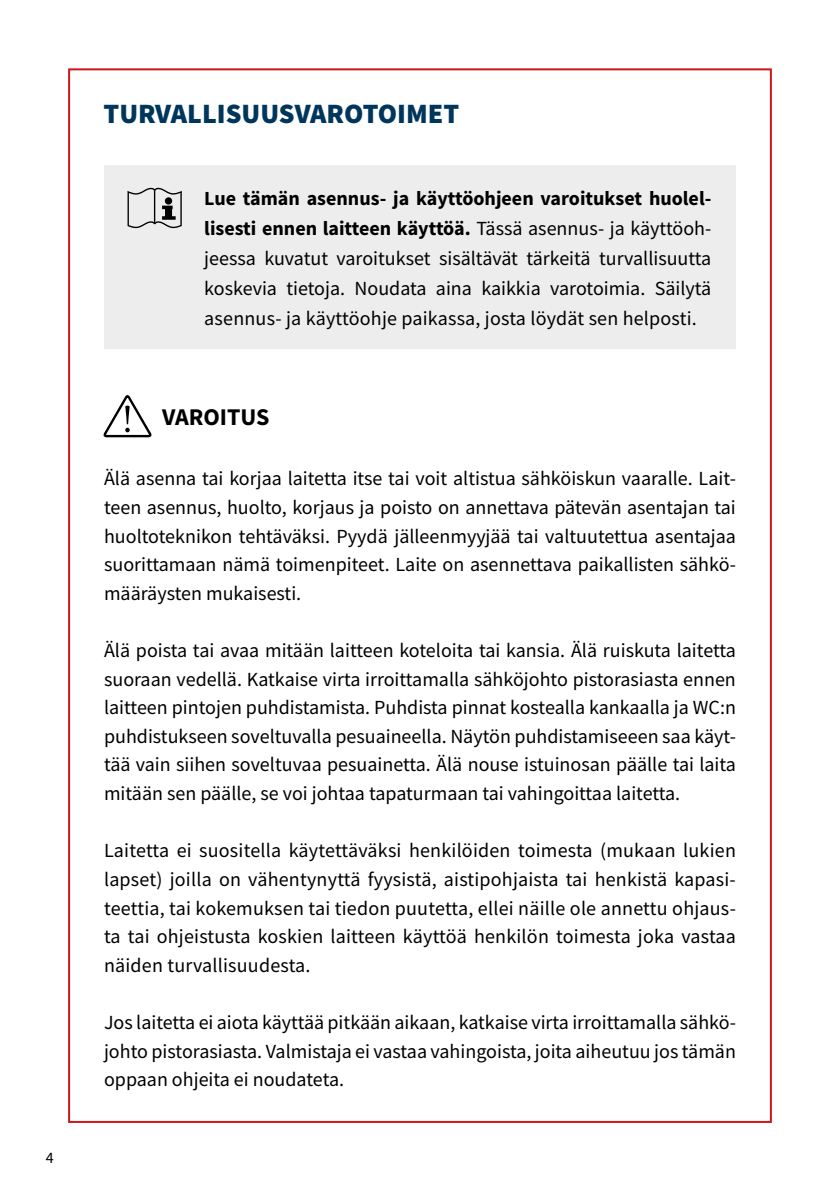
<style>
.page{position:relative;width:840px;height:1191px;background:#fff}
.page>*{position:absolute;margin:0;border:0;box-sizing:border-box;transform-origin:0 0}
.t1{font:900 28px "Source Sans Pro";color:#00365c}
.t2{font:700 24px "Source Sans Pro";color:#000}
.t3{font:20px/28.6px "Source Sans Pro";color:#000;text-align:justify}
.t4{font:16px "Source Sans Pro";color:#000}
.s1{font-weight:700}
</style>
<div class="page">
<div style="left:104px;top:165px;width:631px;height:184px;background:#ededed"></div>
<svg style="left:103px;top:395px;width:48px;height:43px"></svg>
<svg style="left:127px;top:187px;width:55px;height:42px"></svg>
<div style="left:165px;top:197px;width:7px;height:8px;background:#000;border-radius:50%"></div>
<p class="t4" style="left:46px;top:1147px;width:9px">4</p>
<h1 class="t1" style="left:103px;top:94px;width:357px">TURVALLISUUSVAROTOIMET</h1>
<p class="t3" style="left:204px;top:183px;width:508px;line-height:30px"><span class="s1">Lue tämän asennus- ja käyttöohjeen varoitukset huolel&shy;lisesti ennen laitteen käyttöä.</span> Tässä asennus- ja käyttöoh&shy;jeessa kuvatut varoitukset sisältävät tärkeitä turvallisuutta koskevia tietoja. Noudata aina kaikkia varotoimia. Säilytä asennus- ja käyttöohje paikassa, josta löydät sen helposti.</p>
<p class="t2" style="left:162px;top:401px;width:109px">VAROITUS</p>
<p class="t3" style="left:104px;top:464px;width:633px">Älä asenna tai korjaa laitetta itse tai voit altistua sähköiskun vaaralle. Lait&shy;teen asennus, huolto, korjaus ja poisto on annettava pätevän asentajan tai huoltoteknikon tehtäväksi. Pyydä jälleenmyyjää tai valtuutettua asentajaa suorittamaan nämä toimenpiteet. Laite on asennettava paikallisten sähkö&shy;määräysten mukaisesti.</p>
<p class="t3" style="left:104px;top:636px;width:633px">Älä poista tai avaa mitään laitteen koteloita tai kansia. Älä ruiskuta laitetta suoraan vedellä. Katkaise virta irroittamalla sähköjohto pistorasiasta ennen laitteen pintojen puhdistamista. Puhdista pinnat kostealla kankaalla ja WC:n puhdistukseen soveltuvalla pesuaineella. Näytön puhdistamiseeen saa käyt&shy;tää vain siihen soveltuvaa pesuainetta. Älä nouse istuinosan päälle tai laita mitään sen päälle, se voi johtaa tapaturmaan tai vahingoittaa laitetta.</p>
<p class="t3" style="left:104px;top:836px;width:633px">Laitetta ei suositella käytettäväksi henkilöiden toimesta (mukaan lukien lapset) joilla on vähentynyttä fyysistä, aistipohjaista tai henkistä kapasi&shy;teettia, tai kokemuksen tai tiedon puutetta, ellei näille ole annettu ohjaus&shy;ta tai ohjeistusta koskien laitteen käyttöä henkilön toimesta joka vastaa näiden turvallisuudesta.</p>
<p class="t3" style="left:104px;top:1008px;width:633px">Jos laitetta ei aiota käyttää pitkään aikaan, katkaise virta irroittamalla sähkö&shy;johto pistorasiasta. Valmistaja ei vastaa vahingoista, joita aiheutuu jos tämän oppaan ohjeita ei noudateta.</p>
</div>
